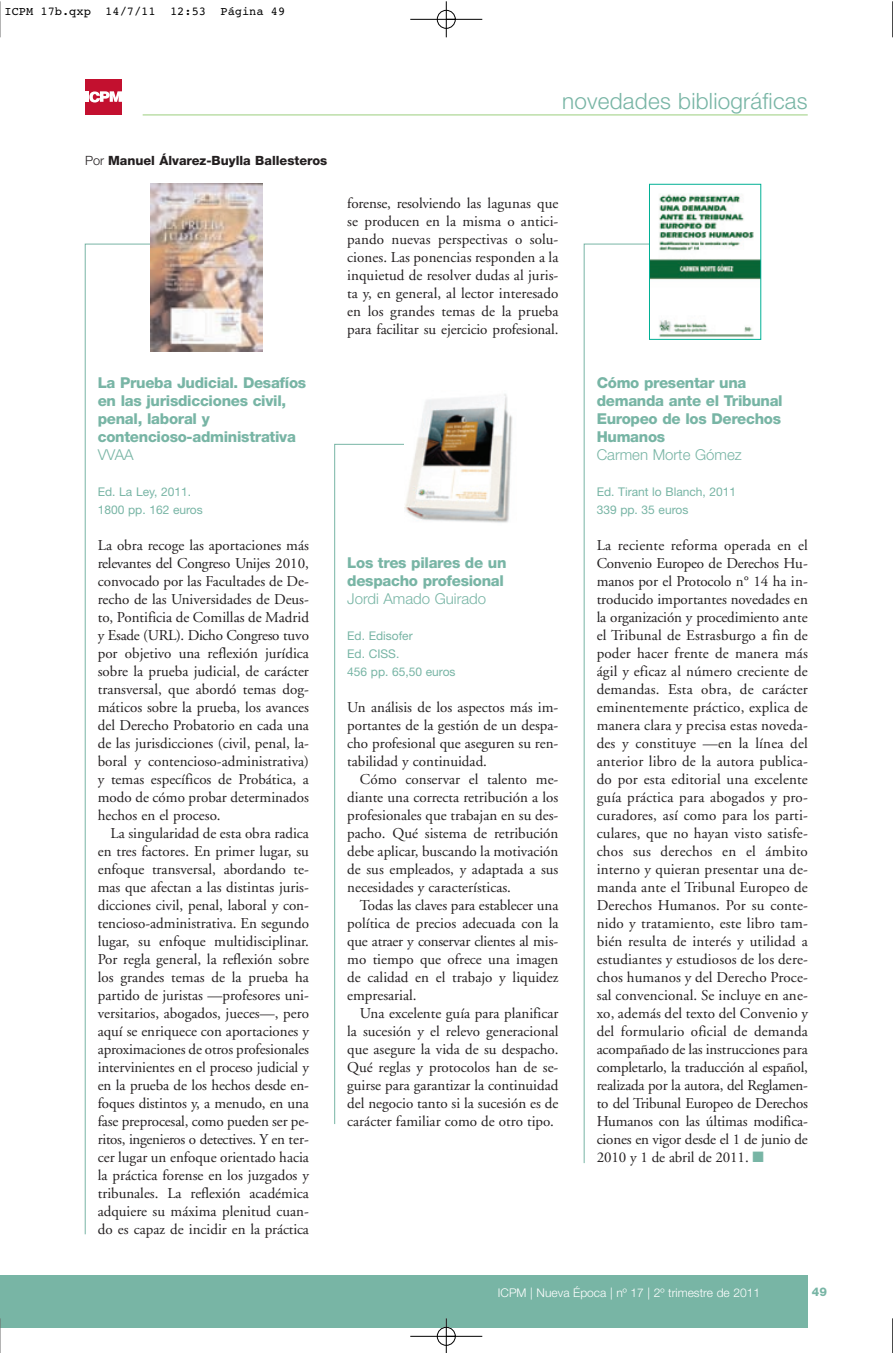
<style>
.page{position:relative;width:893px;height:1353px;background:#fff}
.page>*{position:absolute;margin:0;border:0;box-sizing:border-box;transform-origin:0 0}
.t1{font:300 22.5px "Helvetica Neue";letter-spacing:.01em;color:#78b5a5}
.t2{font:15px/18px "Adobe Garamond";color:#231f20;text-align:justify}
.t3{font:800 15px/18px "Helvetica Neue";letter-spacing:-.02em;color:#78b5a5}
.t4{font:300 15px "Helvetica Neue";color:#78b5a5}
.t5{font:800 12.75px "Helvetica Neue";color:#231f20}
.t6{font:12px/18px "Helvetica Neue";color:#78b5a5}
.t7{font:300 12px "Helvetica Neue";color:#fff}
.t8{font:12px "Courier";color:#000}
.t9{font:800 12px "Helvetica Neue";color:#78b5a5}
.s1{font-weight:300}
.s2{color:#78b5a5}
</style>
<div class="page">
<hr style="left:143px;top:115px;width:665px;height:1px;background:#9bce7d">
<div style="left:86px;top:79px;width:36px;height:36px;background:#c3102f"></div>
<svg style="left:86px;top:91px;width:36px;height:12px"></svg>
<div style="left:0;top:1275px;width:808px;height:53px;background:#78b5a5"></div>
<svg style="left:334px;top:444px;width:70px;height:680px"></svg>
<svg style="left:84px;top:243px;width:66px;height:992px"></svg>
<img style="left:150px;top:184px;width:112px;height:168px">
<img style="left:404px;top:394px;width:108px;height:129px">
<svg style="left:583px;top:243px;width:66px;height:920px"></svg>
<img style="left:651px;top:194px;width:108px;height:143px">
<div style="left:649px;top:184px;width:112px;height:156px;border:1px solid #00b095"></div>
<hr style="left:0;top:1px;width:1px;height:36px;background:#000">
<hr style="left:892px;top:1px;width:1px;height:36px;background:#000">
<hr style="left:0;top:1318px;width:1px;height:35px;background:#000">
<hr style="left:892px;top:1318px;width:1px;height:35px;background:#000">
<div style="left:437px;top:10px;width:19px;height:19px;border:1px solid #fff;border-radius:50%"></div>
<div style="left:437px;top:1327px;width:19px;height:19px;border:1px solid #fff;border-radius:50%"></div>
<hr style="left:410px;top:19px;width:72px;height:1px;background:#000">
<hr style="left:410px;top:1336px;width:72px;height:1px;background:#000">
<hr style="left:446px;top:1px;width:1px;height:36px;background:#000">
<hr style="left:446px;top:1318px;width:1px;height:35px;background:#000">
<div style="left:437px;top:10px;width:18px;height:19px;border:1px solid #000;border-radius:50%"></div>
<div style="left:437px;top:1327px;width:18px;height:18px;border:1px solid #000;border-radius:50%"></div>
<p class="t8" style="left:4px;top:7px;width:282px">ICPM 17b.qxp 14/7/11 12:53 Página 49</p>
<p class="t5" style="left:85px;top:156px;width:244px"><span class="s1">Por</span> Manuel Álvarez-Buylla Ballesteros</p>
<p class="t3" style="left:98px;top:375px;width:210px">La Prueba Judicial. Desafíos en las jurisdicciones civil, penal, laboral y contencioso-administrativa</p>
<p class="t4" style="left:98px;top:450px;width:37px">VVAA</p>
<p class="t6" style="left:98px;top:484px;width:107px">Ed. La Ley, 2011.<br>1800 pp. 162 euros</p>
<p class="t2" style="left:98px;top:538px;width:213px">La obra recoge las aportaciones más relevantes del Congreso Unijes 2010, convocado por las Facultades de De&shy;recho de las Universidades de Deus&shy;to, Pontificia de Comillas de Madrid y Esade (URL). Dicho Congreso tuvo por objetivo una reflexión jurídica sobre la prueba judicial, de carácter transversal, que abordó temas dog&shy;máticos sobre la prueba, los avances del Derecho Probatorio en cada una de las jurisdicciones (civil, penal, la&shy;boral y contencioso-administrativa) y temas específicos de Probática, a modo de cómo probar determinados hechos en el proceso.</p>
<p class="t2" style="left:98px;top:826px;width:213px;text-indent:13px">La singularidad de esta obra radica en tres factores. En primer lugar, su enfoque transversal, abordando te&shy;mas que afectan a las distintas juris&shy;dicciones civil, penal, laboral y con&shy;tencioso-administrativa. En segundo lugar, su enfoque multidisciplinar.<br>Por regla general, la reflexión sobre los grandes temas de la prueba ha partido de juristas —profesores uni&shy;versitarios, abogados, jueces—, pero aquí se enriquece con aportaciones y aproximaciones de otros profesionales intervinientes en el proceso judicial y en la prueba de los hechos desde en&shy;foques distintos y, a menudo, en una fase preprocesal, como pueden ser pe&shy;ritos, ingenieros o detectives. Y en ter&shy;cer lugar un enfoque orientado hacia la práctica forense en los juzgados y tribunales. La reflexión académica adquiere su máxima plenitud cuan&shy;do es capaz de incidir en la práctica</p>
<h1 class="t1" style="left:562px;top:93px;width:247px">novedades bibliográficas</h1>
<p class="t2" style="left:347px;top:196px;width:213px">forense, resolviendo las lagunas que se producen en la misma o antici&shy;pando nuevas perspectivas o solu&shy;ciones. Las ponencias responden a la inquietud de resolver dudas al juris&shy;ta y, en general, al lector interesado en los grandes temas de la prueba para facilitar su ejercicio profesional.</p>
<p class="t3" style="left:347px;top:555px;width:161px">Los tres pilares de un despacho profesional</p>
<p class="t4" style="left:347px;top:594px;width:140px">Jordi Amado Guirado</p>
<p class="t6" style="left:347px;top:628px;width:110px">Ed. Edisofer<br>Ed. CISS.<br>456 pp. 65,50 euros</p>
<p class="t2" style="left:347px;top:700px;width:213px">Un análisis de los aspectos más im&shy;portantes de la gestión de un despa&shy;cho profesional que aseguren su ren&shy;tabilidad y continuidad.</p>
<p class="t2" style="left:347px;top:772px;width:213px;text-indent:13px">Cómo conservar el talento me&shy;diante una correcta retribución a los profesionales que trabajan en su des&shy;pacho. Qué sistema de retribución debe aplicar, buscando la motivación de sus empleados, y adaptada a sus necesidades y características.</p>
<p class="t2" style="left:347px;top:898px;width:213px;text-indent:13px">Todas las claves para establecer una política de precios adecuada con la que atraer y conservar clientes al mis&shy;mo tiempo que ofrece una imagen de calidad en el trabajo y liquidez empresarial.</p>
<p class="t2" style="left:347px;top:1006px;width:213px;text-indent:13px">Una excelente guía para planificar la sucesión y el relevo generacional que asegure la vida de su despacho.<br>Qué reglas y protocolos han de se&shy;guirse para garantizar la continuidad del negocio tanto si la sucesión es de carácter familiar como de otro tipo.</p>
<p class="t3" style="left:597px;top:375px;width:188px">Cómo presentar una demanda ante el Tribunal<br>Europeo de los Derechos<br>Humanos</p>
<p class="t4" style="left:597px;top:450px;width:147px">Carmen Morte Gómez</p>
<p class="t6" style="left:597px;top:484px;width:141px">Ed. Tirant lo Blanch, 2011<br>339 pp. 35 euros</p>
<p class="t2" style="left:597px;top:538px;width:213px">La reciente reforma operada en el Convenio Europeo de Derechos Hu&shy;manos por el Protocolo n° 14 ha in&shy;troducido importantes novedades en la organización y procedimiento ante el Tribunal de Estrasburgo a fin de poder hacer frente de manera más ágil y eficaz al número creciente de demandas. Esta obra, de carácter eminentemente práctico, explica de manera clara y precisa estas noveda&shy;des y constituye —en la línea del anterior libro de la autora publica&shy;do por esta editorial una excelente guía práctica para abogados y pro&shy;curadores, así como para los parti&shy;culares, que no hayan visto satisfe&shy;chos sus derechos en el ámbito interno y quieran presentar una de&shy;manda ante el Tribunal Europeo de Derechos Humanos. Por su conte&shy;nido y tratamiento, este libro tam&shy;bién resulta de interés y utilidad a estudiantes y estudiosos de los dere&shy;chos humanos y del Derecho Proce&shy;sal convencional. Se incluye en ane&shy;xo, además del texto del Convenio y del formulario oficial de demanda acompañado de las instrucciones para completarlo, la traducción al español, realizada por la autora, del Reglamen&shy;to del Tribunal Europeo de Derechos Humanos con las últimas modifica&shy;ciones en vigor desde el 1 de junio de 2010 y 1 de abril de 2011. <span class="s2">■</span></p>
<p class="t7" style="left:498px;top:1288px;width:264px">ICPM | Nueva Época | nº 17 | 2º trimestre de 2011</p>
<p class="t9" style="left:812px;top:1287px;width:17px">49</p>
</div>
